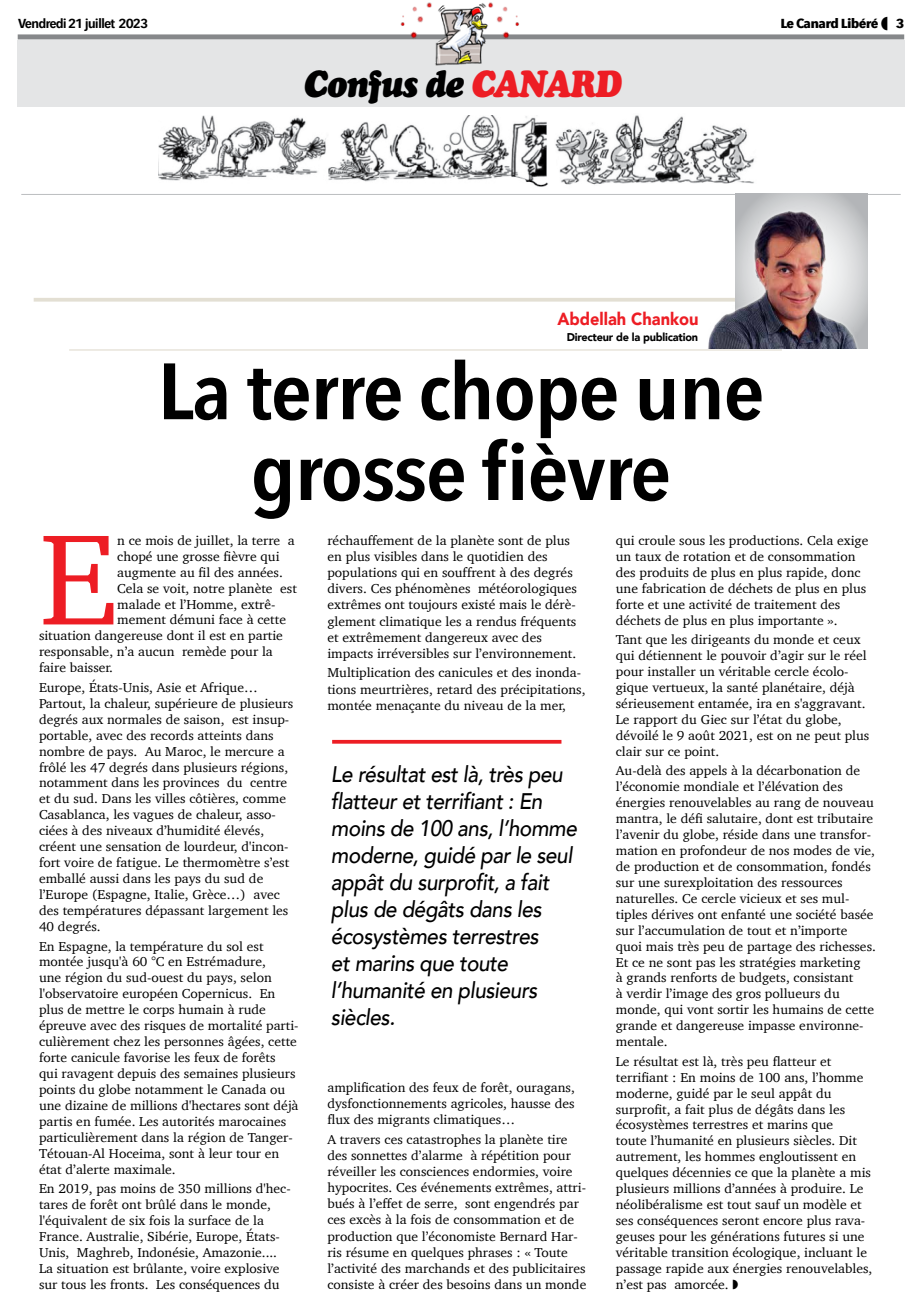
<style>
.page{position:relative;width:922px;height:1312px;background:#fff}
.page>*{position:absolute;margin:0;border:0;box-sizing:border-box;transform-origin:0 0}
.t1{font:131.75px "Charter";color:#ed1d24}
.t2{font:600 78.75px/80.8px "Avenir Next Condensed";letter-spacing:-.02em;color:#000;text-align:center;scale:1.17 1}
.t3{font:italic 37.5px "Cooper Black Std";letter-spacing:-.04em;color:#000;scale:.9 1}
.t4{font:italic 500 22.5px/27px "Avenir";letter-spacing:-.02em;color:#000;scale:.92 1}
.t5{font:900 17.5px "Avenir";color:#ed1d24;scale:.94 1}
.t6{font:13.25px/15.9px "Charter";color:#000}
.t7{font:600 13px "Avenir Next Condensed";letter-spacing:-.06em;color:#000;scale:1.25 1}
.t8{font:700 13px "Avenir Next Condensed";letter-spacing:-.04em;color:#000;scale:1.25 1}
.t9{font:900 11.25px "Avenir";letter-spacing:-.02em;color:#000}
.s1{color:#ed1d24}
</style>
<div class="page">
<img style="left:159px;top:116px;width:389px;height:71px">
<img style="left:555px;top:115px;width:200px;height:70px">
<div style="left:17px;top:40px;width:887px;height:67px;background:#e4e5e6"></div>
<hr style="left:21px;top:194px;width:879px;height:1px;background:#bcbec0">
<div style="left:18px;top:34px;width:886px;height:5px;background:#86888a"></div>
<img style="left:395px;top:2px;width:131px;height:64px">
<hr style="left:34px;top:298px;width:712px;height:3px;background:#e3dfd3">
<hr style="left:69px;top:349px;width:712px;height:1px;background:#e3dfd3">
<svg style="left:735px;top:193px;width:132px;height:155px;background:#c2c3c6"></svg>
<img style="left:707px;top:207px;width:152px;height:141px">
<svg style="left:332px;top:739px;width:229px;height:4px"></svg>
<p class="t7" style="left:18px;top:12px;width:105px">Vendredi 21 juillet 2023</p>
<p class="t8" style="left:780px;top:15px;width:80px">Le Canard Libéré</p>
<p class="t8" style="left:895px;top:15px;width:8px">3</p>
<h3 class="t3" style="left:303px;top:61px;width:354px">Confus de <span class="s1">CANARD</span></h3>
<h3 class="t5" style="left:557px;top:303px;width:152px">Abdellah Chankou</h3>
<p class="t9" style="left:566px;top:327px;width:133px">Directeur de la publication</p>
<h2 class="t2" style="left:157px;top:349px;width:520px">La terre chope une grosse fièvre</h2>
<h1 class="t1" style="left:39px;top:465px;width:80px">E</h1>
<p class="t6" style="left:117px;top:532px;width:179px">n ce mois de juillet, la terre a</p>
<p class="t6" style="left:117px;top:548px;width:164px">chopé une grosse fièvre qui</p>
<p class="t6" style="left:117px;top:564px;width:167px">augmente au fil des années.</p>
<p class="t6" style="left:117px;top:580px;width:181px">Cela se voit, notre planète est</p>
<p class="t6" style="left:117px;top:595px;width:160px">malade et l’Homme, extrê-</p>
<p class="t6" style="left:117px;top:611px;width:170px">mement démuni face à cette</p>
<p class="t6" style="left:39px;top:627px;width:245px">situation dangereuse dont il est en partie</p>
<p class="t6" style="left:39px;top:643px;width:235px">responsable, n’a aucun remède pour la</p>
<p class="t6" style="left:39px;top:659px;width:76px">faire baisser.</p>
<p class="t6" style="left:39px;top:679px;width:256px">Europe, États-Unis, Asie et Afrique… Partout, la chaleur, supérieure de plusieurs degrés aux normales de saison, est insup&shy;portable, avec des records atteints dans nombre de pays. Au Maroc, le mercure a frôlé les 47 degrés dans plusieurs régions, notamment dans les provinces du centre et du sud. Dans les villes côtières, comme Casablanca, les vagues de chaleur, asso&shy;ciées à des niveaux d’humidité élevés, créent une sensation de lourdeur, d'incon&shy;fort voire de fatigue. Le thermomètre s’est emballé aussi dans les pays du sud de l’Europe (Espagne, Italie, Grèce…) avec des températures dépassant largement les 40 degrés.</p>
<p class="t6" style="left:39px;top:937px;width:261px">En Espagne, la température du sol est montée jusqu'à 60 °C en Estrémadure,<br>une région du sud-ouest du pays, selon l'observatoire européen Copernicus. En plus de mettre le corps humain à rude épreuve avec des risques de mortalité parti&shy;culièrement chez les personnes âgées, cette forte canicule favorise les feux de forêts<br>qui ravagent depuis des semaines plusieurs points du globe notamment le Canada ou une dizaine de millions d'hectares sont déjà partis en fumée. Les autorités marocaines particulièrement dans la région de Tanger-Tétouan-Al Hoceima, sont à leur tour en état d’alerte maximale.</p>
<p class="t6" style="left:39px;top:1180px;width:253px">En 2019, pas moins de 350 millions d'hec&shy;tares de forêt ont brûlé dans le monde, l'équivalent de six fois la surface de la France. Australie, Sibérie, Europe, États-Unis, Maghreb, Indonésie, Amazonie....<br>La situation est brûlante, voire explosive sur tous les fronts. Les conséquences du</p>
<p class="t6" style="left:327px;top:532px;width:251px">réchauffement de la planète sont de plus en plus visibles dans le quotidien des populations qui en souffrent à des degrés divers. Ces phénomènes météorologiques extrêmes ont toujours existé mais le dérè&shy;glement climatique les a rendus fréquents et extrêmement dangereux avec des impacts irréversibles sur l’environnement.</p>
<p class="t6" style="left:327px;top:664px;width:259px">Multiplication des canicules et des inonda&shy;tions meurtrières, retard des précipitations, montée menaçante du niveau de la mer,</p>
<h3 class="t4" style="left:331px;top:760px;width:269px">Le résultat est là, très peu flatteur et terrifiant : En moins de 100 ans, l’homme moderne, guidé par le seul appât du surprofit, a fait plus de dégâts dans les écosystèmes terrestres<br>et marins que toute l’humanité en plusieurs siècles.</h3>
<p class="t6" style="left:327px;top:1078px;width:249px;text-align:justify">amplification des feux de forêt, ouragans, dysfonctionnements agricoles, hausse des flux des migrants climatiques…</p>
<p class="t6" style="left:327px;top:1130px;width:260px">A travers ces catastrophes la planète tire des sonnettes d’alarme à répétition pour réveiller les consciences endormies, voire hypocrites. Ces événements extrêmes, attri&shy;bués à l’effet de serre, sont engendrés par ces excès à la fois de consommation et de production que l’économiste Bernard Har&shy;ris résume en quelques phrases : « Toute l’activité des marchands et des publicitaires consiste à créer des besoins dans un monde</p>
<p class="t6" style="left:615px;top:532px;width:254px">qui croule sous les productions. Cela exige un taux de rotation et de consommation des produits de plus en plus rapide, donc une fabrication de déchets de plus en plus forte et une activité de traitement des déchets de plus en plus importante ».</p>
<p class="t6" style="left:615px;top:631px;width:255px">Tant que les dirigeants du monde et ceux qui détiennent le pouvoir d’agir sur le réel pour installer un véritable cercle écolo&shy;gique vertueux, la santé planétaire, déjà sérieusement entamée, ira en s'aggravant.<br>Le rapport du Giec sur l’état du globe, dévoilé le 9 août 2021, est on ne peut plus clair sur ce point.</p>
<p class="t6" style="left:615px;top:762px;width:261px">Au-delà des appels à la décarbonation de l’économie mondiale et l’élévation des énergies renouvelables au rang de nouveau mantra, le défi salutaire, dont est tributaire l’avenir du globe, réside dans une transfor&shy;mation en profondeur de nos modes de vie, de production et de consommation, fondés sur une surexploitation des ressources naturelles. Ce cercle vicieux et ses mul&shy;tiples dérives ont enfanté une société basée sur l’accumulation de tout et n’importe quoi mais très peu de partage des richesses.<br>Et ce ne sont pas les stratégies marketing<br>à grands renforts de budgets, consistant<br>à verdir l’image des gros pollueurs du monde, qui vont sortir les humains de cette grande et dangereuse impasse environne&shy;mentale.</p>
<p class="t6" style="left:615px;top:1052px;width:258px">Le résultat est là, très peu flatteur et terrifiant : En moins de 100 ans, l’homme moderne, guidé par le seul appât du surprofit, a fait plus de dégâts dans les écosystèmes terrestres et marins que<br>toute l’humanité en plusieurs siècles. Dit autrement, les hommes engloutissent en quelques décennies ce que la planète a mis plusieurs millions d’années à produire. Le néolibéralisme est tout sauf un modèle et ses conséquences seront encore plus rava&shy;geuses pour les générations futures si une véritable transition écologique, incluant le passage rapide aux énergies renouvelables, n’est pas amorcée.</p>
</div>
